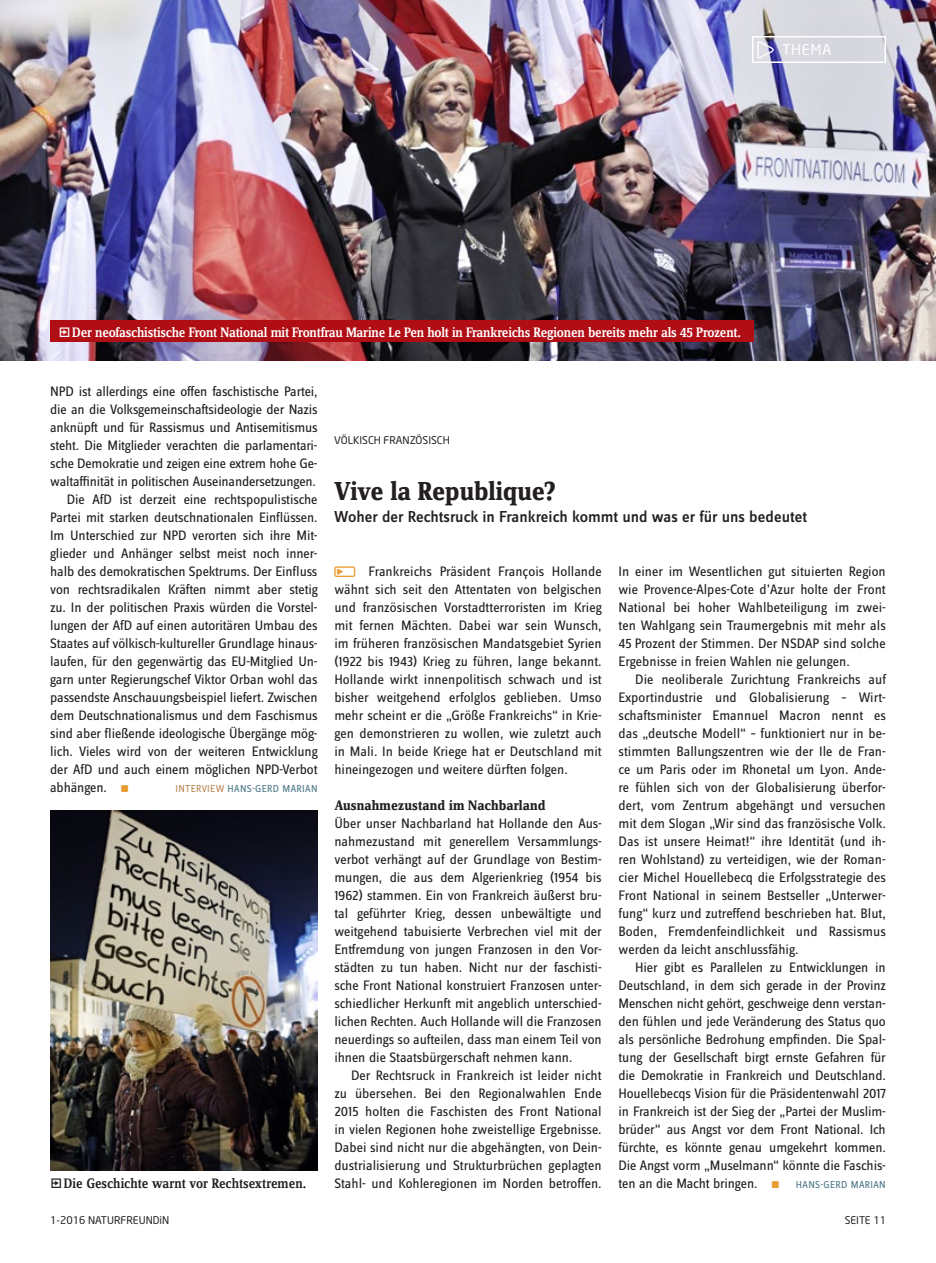
<style>
.page{position:relative;width:936px;height:1263px;background:#fff}
.page>*{position:absolute;margin:0;border:0;box-sizing:border-box;transform-origin:0 0}
.t1{font:27px "Zine Serif Dis OT Bld";letter-spacing:-.005em;color:#231f20}
.t2{font:500 16.5px "Zine Sans Dis OT";color:#231f20}
.t3{font:14.7px "Neo Sans";letter-spacing:.04em;color:#fff}
.t4{font:14.25px/18px "Zine Sans Dis OT";letter-spacing:-.01em;color:#231f20;text-align:justify}
.t5{font:500 14.25px "Zine Serif Dis OT";letter-spacing:-.015em;color:#fff}
.t6{font:500 14.25px "Zine Serif Dis OT";letter-spacing:-.005em;color:#231f20}
.t7{font:14.25px "Zine Serif Dis OT Bld";letter-spacing:.005em;color:#231f20}
.t8{font:10.5px "Neo Sans";color:#231f20}
.t9{font:10.5px "Zine Sans Dis OT";letter-spacing:.035em;color:#4e7887}
.s1{font-family:"NF Dfont Logo Und Specials";color:#e89b2f}
.s2{color:#ba8755}
.s3{font-family:"NF Dfont Logo Und Specials";font-size:16.5px;color:#e89b2f}
.s4{font-size:10.5px;color:#4e7887}
</style>
<div class="page">
<img style="left:0;top:0;width:935px;height:360px">
<div style="left:50px;top:321px;width:703px;height:21px;background:#b00d15"></div>
<img style="left:50px;top:810px;width:267px;height:360px">
<img style="left:752px;top:36px;width:133px;height:27px">
<p class="t3" style="left:782px;top:41px;width:51px">THEMA</p>
<p class="t5" style="left:59px;top:325px;width:683px">ŇDer neofaschistische Front National mit Frontfrau Marine Le Pen holt in Frankreichs Regionen bereits mehr als 45 Prozent.</p>
<p class="t4" style="left:50px;top:383px;width:269px">NPD ist allerdings eine offen faschistische Partei,</p>
<p class="t4" style="left:50px;top:401px;width:269px">die an die Volksgemeinschaftsideologie der Nazis</p>
<p class="t4" style="left:50px;top:419px;width:269px">anknüpft und für Rassismus und Antisemitismus</p>
<p class="t4" style="left:50px;top:437px;width:269px">steht. Die Mitglieder verachten die parlamentari-</p>
<p class="t4" style="left:50px;top:455px;width:269px">sche Demokratie und zeigen eine extrem hohe Ge-</p>
<p class="t4" style="left:50px;top:473px;width:267px">waltaffinität in politischen Auseinandersetzungen.</p>
<p class="t4" style="left:67px;top:491px;width:252px">Die AfD ist derzeit eine rechtspopulistische</p>
<p class="t4" style="left:50px;top:509px;width:269px">Partei mit starken deutschnationalen Einflüssen.</p>
<p class="t4" style="left:50px;top:527px;width:269px">Im Unterschied zur NPD verorten sich ihre Mit-</p>
<p class="t4" style="left:50px;top:545px;width:269px">glieder und Anhänger selbst meist noch inner-</p>
<p class="t4" style="left:50px;top:563px;width:269px">halb des demokratischen Spektrums. Der Einfluss</p>
<p class="t4" style="left:50px;top:581px;width:269px">von rechtsradikalen Kräften nimmt aber stetig</p>
<p class="t4" style="left:50px;top:599px;width:269px">zu. In der politischen Praxis würden die Vorstel-</p>
<p class="t4" style="left:50px;top:617px;width:269px">lungen der AfD auf einen autoritären Umbau des</p>
<p class="t4" style="left:50px;top:635px;width:269px">Staates auf völkisch-kultureller Grundlage hinaus-</p>
<p class="t4" style="left:50px;top:653px;width:269px">laufen, für den gegenwärtig das EU-Mitglied Un-</p>
<p class="t4" style="left:50px;top:671px;width:269px">garn unter Regierungschef Viktor Orban wohl das</p>
<p class="t4" style="left:50px;top:689px;width:269px">passendste Anschauungsbeispiel liefert. Zwischen</p>
<p class="t4" style="left:50px;top:707px;width:269px">dem Deutschnationalismus und dem Faschismus</p>
<p class="t4" style="left:50px;top:725px;width:269px">sind aber fließende ideologische Übergänge mög-</p>
<p class="t4" style="left:50px;top:743px;width:269px">lich. Vieles wird von der weiteren Entwicklung</p>
<p class="t4" style="left:50px;top:761px;width:269px">der AfD und auch einem möglichen NPD-Verbot</p>
<p class="t4" style="left:50px;top:779px;width:80px">abhängen.<span class="s1">c</span></p>
<p class="t9" style="left:175px;top:784px;width:143px"><span class="s2">INTERVIEW</span> HANS-GERD MARIAN</p>
<p class="t6" style="left:50px;top:1176px;width:258px">ŇDie Geschichte warnt vor Rechtsextremen.</p>
<p class="t8" style="left:334px;top:433px;width:117px">VÖLKISCH FRANZÖSISCH</p>
<h1 class="t1" style="left:334px;top:477px;width:223px">Vive la Republique?</h1>
<p class="t2" style="left:334px;top:508px;width:474px">Woher der Rechtsruck in Frankreich kommt und was er für uns bedeutet</p>
<p class="t4" style="left:334px;top:563px;width:269px"><span class="s3">b</span>Frankreichs Präsident François Hollande wähnt sich seit den Attentaten von belgischen und französischen Vorstadtterroristen im Krieg mit fernen Mächten. Dabei war sein Wunsch, im früheren französischen Mandatsgebiet Syrien (1922 bis 1943) Krieg zu führen, lange bekannt.<br>Hollande wirkt innenpolitisch schwach und ist bisher weitgehend erfolglos geblieben. Umso mehr scheint er die „Größe Frankreichs“ in Krie&shy;gen demonstrieren zu wollen, wie zuletzt auch in Mali. In beide Kriege hat er Deutschland mit hineingezogen und weitere dürften folgen.</p>
<p class="t7" style="left:334px;top:798px;width:213px">Ausnahmezustand im Nachbarland</p>
<p class="t4" style="left:334px;top:815px;width:269px">Über unser Nachbarland hat Hollande den Aus&shy;nahmezustand mit generellem Versammlungs&shy;verbot verhängt auf der Grundlage von Bestim&shy;mungen, die aus dem Algerienkrieg (1954 bis 1962) stammen. Ein von Frankreich äußerst bru&shy;tal geführter Krieg, dessen unbewältigte und weitgehend tabuisierte Verbrechen viel mit der Entfremdung von jungen Franzosen in den Vor&shy;städten zu tun haben. Nicht nur der faschisti&shy;sche Front National konstruiert Franzosen unter&shy;schiedlicher Herkunft mit angeblich unterschied&shy;lichen Rechten. Auch Hollande will die Franzosen neuerdings so aufteilen, dass man einem Teil von ihnen die Staatsbürgerschaft nehmen kann.</p>
<p class="t4" style="left:334px;top:1067px;width:269px;text-indent:17px">Der Rechtsruck in Frankreich ist leider nicht zu übersehen. Bei den Regionalwahlen Ende 2015 holten die Faschisten des Front National in vielen Regionen hohe zweistellige Ergebnisse.<br>Dabei sind nicht nur die abgehängten, von Dein&shy;dustrialisierung und Strukturbrüchen geplagten Stahl- und Kohleregionen im Norden betroffen.</p>
<p class="t4" style="left:618px;top:563px;width:269px">In einer im Wesentlichen gut situierten Region wie Provence-Alpes-Cote d’Azur holte der Front National bei hoher Wahlbeteiligung im zwei&shy;ten Wahlgang sein Traumergebnis mit mehr als 45 Prozent der Stimmen. Der NSDAP sind solche Ergebnisse in freien Wahlen nie gelungen.</p>
<p class="t4" style="left:618px;top:671px;width:269px;text-indent:17px">Die neoliberale Zurichtung Frankreichs auf Exportindustrie und Globalisierung – Wirt&shy;schaftsminister Emannuel Macron nennt es das „deutsche Modell“ – funktioniert nur in be&shy;stimmten Ballungszentren wie der Ile de Fran&shy;ce um Paris oder im Rhonetal um Lyon. Ande&shy;re fühlen sich von der Globalisierung überfor&shy;dert, vom Zentrum abgehängt und versuchen mit dem Slogan „Wir sind das französische Volk.<br>Das ist unsere Heimat!“ ihre Identität (und ih&shy;ren Wohlstand) zu verteidigen, wie der Roman&shy;cier Michel Houellebecq die Erfolgsstrategie des Front National in seinem Bestseller „Unterwer&shy;fung“ kurz und zutreffend beschrieben hat. Blut, Boden, Fremdenfeindlichkeit und Rassismus werden da leicht anschlussfähig.</p>
<p class="t4" style="left:618px;top:959px;width:269px;text-indent:17px">Hier gibt es Parallelen zu Entwicklungen in Deutschland, in dem sich gerade in der Provinz Menschen nicht gehört, geschweige denn verstan&shy;den fühlen und jede Veränderung des Status quo als persönliche Bedrohung empfinden. Die Spal&shy;tung der Gesellschaft birgt ernste Gefahren für die Demokratie in Frankreich und Deutschland.<br>Houellebecqs Vision für die Präsidentenwahl 2017 in Frankreich ist der Sieg der „Partei der Muslim&shy;brüder“ aus Angst vor dem Front National. Ich fürchte, es könnte genau umgekehrt kommen.<br>Die Angst vorm „Muselmann“ könnte die Faschis&shy;ten an die Macht bringen.<span class="s1">c</span> <span class="s4">HANS-GERD MARIAN</span></p>
<p class="t8" style="left:50px;top:1214px;width:121px">1-2016 NATURFREUNDiN</p>
<p class="t8" style="left:844px;top:1214px;width:43px">SEITE 11</p>
</div>
